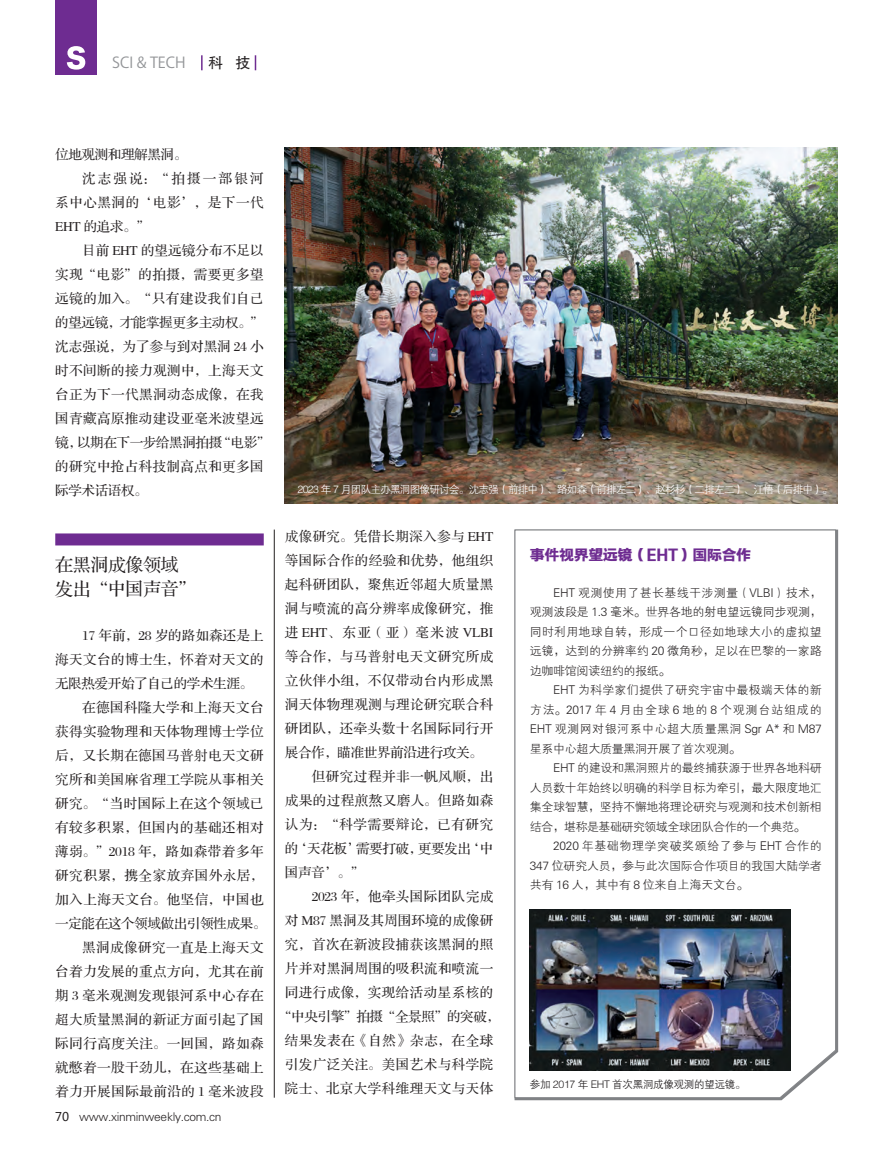
<style>
.page{position:relative;width:893px;height:1157px;background:#fff}
.page>*{position:absolute;margin:0;border:0;box-sizing:border-box;transform-origin:0 0}
.t1{font:18px/24px "FZS3 K GBK1 0";letter-spacing:-.025em;color:#231f20}
.t2{font:15px "FZYDCHK GBK1 0";letter-spacing:-.025em;color:#6e2c91}
.t3{font:15px "Koz Go Pro";color:#939598}
.t4{font:15px "FZHTJW GB1 0";color:#231f20}
.t5{font:13.5px "FZS3 JW GB1 0";letter-spacing:.035em;color:#231f20}
.t6{font:13.5px "FZS3 JW GB1 0";letter-spacing:-.025em;color:#231f20}
.t7{font:13.5px "FZS3 JW GB1 0";letter-spacing:.01em;color:#231f20}
.t8{font:13.5px "FZS3 JW GB1 0";color:#231f20}
.t9{font:13.5px "FZS3 JW GB1 0";letter-spacing:.165em;color:#231f20}
.t10{font:12px/19.5px "FZXH1 JW GB1 0";letter-spacing:-.025em;color:#231f20}
.t11{font:10.5px "FZZDXJW GB1 0";letter-spacing:-.065em;color:#fff}
.t12{font:10.5px "FZZDXJW GB1 0";letter-spacing:-.025em;color:#231f20}
.s1{font-family:"Microsoft Ya Hei"}
</style>
<div class="page">
<svg style="left:201px;top:55px;width:2px;height:15px"></svg>
<svg style="left:255px;top:55px;width:1px;height:15px"></svg>
<div style="left:55px;top:0;width:42px;height:74px;background:#6e2c91"></div>
<svg style="left:67px;top:46px;width:18px;height:24px"></svg>
<div style="left:55px;top:533px;width:209px;height:12px;background:#6e2c91"></div>
<img style="left:285px;top:148px;width:553px;height:355px">
<svg style="left:514px;top:529px;width:322px;height:569px"></svg>
<img style="left:530px;top:909px;width:260px;height:161px">
<hr style="left:274px;top:529px;width:1px;height:568px;background:#231f20">
<p class="t3" style="left:112px;top:53px;width:75px">SCI &amp; TECH</p>
<p class="t4" style="left:208px;top:55px;width:44px">科 技</p>
<p class="t6" style="left:55px;top:148px;width:133px">位地观测和理解黑洞。</p>
<p class="t9" style="left:82px;top:172px;width:183px">沈志强说：“拍摄一部银河</p>
<p class="t5" style="left:55px;top:196px;width:210px">系中心黑洞的‘电影’，是下一代</p>
<p class="t5" style="left:55px;top:220px;width:96px">EHT 的追求。”</p>
<p class="t7" style="left:82px;top:244px;width:183px">目前 EHT 的望远镜分布不足以</p>
<p class="t5" style="left:55px;top:268px;width:210px">实现“电影”的拍摄，需要更多望</p>
<p class="t5" style="left:55px;top:292px;width:210px">远镜的加入。“只有建设我们自己</p>
<p class="t6" style="left:55px;top:316px;width:210px">的望远镜，才能掌握更多主动权。”</p>
<p class="t8" style="left:55px;top:340px;width:210px">沈志强说，为了参与到对黑洞 24 小</p>
<p class="t5" style="left:55px;top:364px;width:210px">时不间断的接力观测中，上海天文</p>
<p class="t5" style="left:55px;top:388px;width:210px">台正为下一代黑洞动态成像，在我</p>
<p class="t5" style="left:55px;top:412px;width:210px">国青藏高原推动建设亚毫米波望远</p>
<p class="t6" style="left:55px;top:436px;width:217px">镜，以期在下一步给黑洞拍摄“电影”</p>
<p class="t5" style="left:55px;top:460px;width:210px">的研究中抢占科技制高点和更多国</p>
<p class="t5" style="left:55px;top:484px;width:94px">际学术话语权。</p>
<p class="t1" style="left:55px;top:554px;width:142px">在黑洞成像领域发出“中国声音”</p>
<p class="t7" style="left:82px;top:628px;width:183px">17 年前，28 岁的路如森还是上</p>
<p class="t5" style="left:55px;top:652px;width:210px">海天文台的博士生，怀着对天文的</p>
<p class="t6" style="left:55px;top:676px;width:199px">无限热爱开始了自己的学术生涯。</p>
<p class="t5" style="left:82px;top:700px;width:183px">在德国科隆大学和上海天文台</p>
<p class="t5" style="left:55px;top:724px;width:210px">获得实验物理和天体物理博士学位</p>
<p class="t5" style="left:55px;top:748px;width:210px">后，又长期在德国马普射电天文研</p>
<p class="t5" style="left:55px;top:772px;width:210px">究所和美国麻省理工学院从事相关</p>
<p class="t5" style="left:55px;top:796px;width:210px">研究。“当时国际上在这个领域已</p>
<p class="t5" style="left:55px;top:820px;width:210px">有较多积累，但国内的基础还相对</p>
<p class="t5" style="left:55px;top:844px;width:210px">薄弱。”2018 年，路如森带着多年</p>
<p class="t5" style="left:55px;top:868px;width:210px">研究积累，携全家放弃国外永居，</p>
<p class="t5" style="left:55px;top:892px;width:210px">加入上海天文台。他坚信，中国也</p>
<p class="t6" style="left:55px;top:916px;width:212px">一定能在这个领域做出引领性成果。</p>
<p class="t5" style="left:82px;top:940px;width:183px">黑洞成像研究一直是上海天文</p>
<p class="t5" style="left:55px;top:964px;width:210px">台着力发展的重点方向，尤其在前</p>
<p class="t5" style="left:55px;top:988px;width:210px">期 3 毫米观测发现银河系中心存在</p>
<p class="t5" style="left:55px;top:1012px;width:210px">超大质量黑洞的新证方面引起了国</p>
<p class="t5" style="left:55px;top:1036px;width:210px">际同行高度关注。一回国，路如森</p>
<p class="t5" style="left:55px;top:1060px;width:210px">就憋着一股干劲儿，在这些基础上</p>
<p class="t5" style="left:55px;top:1084px;width:210px">着力开展国际最前沿的 1 毫米波段</p>
<p class="t10" style="left:55px;top:1106px;width:168px"><span class="s1">70</span> www.xinminweekly.com.cn</p>
<p class="t11" style="left:298px;top:483px;width:536px">2023 年 7 月团队主办黑洞图像研讨会。沈志强（前排中）、路如森（前排左二）、赵杉杉（二排左二）、江悟（后排中）。</p>
<p class="t5" style="left:285px;top:529px;width:210px">成像研究。凭借长期深入参与 EHT</p>
<p class="t5" style="left:285px;top:553px;width:210px">等国际合作的经验和优势，他组织</p>
<p class="t5" style="left:285px;top:577px;width:210px">起科研团队，聚焦近邻超大质量黑</p>
<p class="t5" style="left:285px;top:601px;width:210px">洞与喷流的高分辨率成像研究，推</p>
<p class="t6" style="left:285px;top:625px;width:210px">进 EHT、东亚（亚）毫米波 VLBI</p>
<p class="t5" style="left:285px;top:649px;width:210px">等合作，与马普射电天文研究所成</p>
<p class="t5" style="left:285px;top:673px;width:210px">立伙伴小组，不仅带动台内形成黑</p>
<p class="t5" style="left:285px;top:697px;width:210px">洞天体物理观测与理论研究联合科</p>
<p class="t5" style="left:285px;top:721px;width:210px">研团队，还牵头数十名国际同行开</p>
<p class="t6" style="left:285px;top:745px;width:199px">展合作，瞄准世界前沿进行攻关。</p>
<p class="t5" style="left:312px;top:769px;width:183px">但研究过程并非一帆风顺，出</p>
<p class="t5" style="left:285px;top:793px;width:210px">成果的过程煎熬又磨人。但路如森</p>
<p class="t5" style="left:285px;top:817px;width:210px">认为：“科学需要辩论，已有研究</p>
<p class="t6" style="left:285px;top:841px;width:210px">的‘天花板’需要打破，更要发出‘中</p>
<p class="t5" style="left:285px;top:865px;width:81px">国声音’。”</p>
<p class="t5" style="left:312px;top:889px;width:183px">2023 年，他牵头国际团队完成</p>
<p class="t7" style="left:285px;top:913px;width:210px">对 M87 黑洞及其周围环境的成像研</p>
<p class="t5" style="left:285px;top:937px;width:210px">究，首次在新波段捕获该黑洞的照</p>
<p class="t5" style="left:285px;top:961px;width:210px">片并对黑洞周围的吸积流和喷流一</p>
<p class="t5" style="left:285px;top:985px;width:210px">同进行成像，实现给活动星系核的</p>
<p class="t6" style="left:278px;top:1009px;width:223px">“中央引擎”拍摄“全景照”的突破，</p>
<p class="t5" style="left:285px;top:1033px;width:210px">结果发表在《自然》杂志，在全球</p>
<p class="t5" style="left:285px;top:1057px;width:210px">引发广泛关注。美国艺术与科学院</p>
<p class="t5" style="left:285px;top:1081px;width:210px">院士、北京大学科维理天文与天体</p>
<p class="t2" style="left:530px;top:546px;width:223px">事件视界望远镜（EHT）国际合作</p>
<p class="t10" style="left:530px;top:583px;width:294px">　　EHT 观测使用了甚长基线干涉测量（VLBI）技术，观测波段是 1.3 毫米。世界各地的射电望远镜同步观测，同时利用地球自转，形成一个口径如地球大小的虚拟望远镜，达到的分辨率约 20 微角秒，足以在巴黎的一家路边咖啡馆阅读纽约的报纸。<br>　　EHT 为科学家们提供了研究宇宙中最极端天体的新方法。2017 年 4 月由全球 6 地的 8 个观测台站组成的<br>EHT 观测网对银河系中心超大质量黑洞 Sgr A* 和 M87星系中心超大质量黑洞开展了首次观测。<br>　　EHT 的建设和黑洞照片的最终捕获源于世界各地科研人员数十年始终以明确的科学目标为牵引，最大限度地汇集全球智慧，坚持不懈地将理论研究与观测和技术创新相结合，堪称是基础研究领域全球团队合作的一个典范。<br>　　2020 年基础物理学突破奖颁给了参与 EHT 合作的<br>347 位研究人员，参与此次国际合作项目的我国大陆学者共有 16 人，其中有 8 位来自上海天文台。</p>
<p class="t12" style="left:530px;top:1079px;width:217px">参加 2017 年 EHT 首次黑洞成像观测的望远镜。</p>
</div>
